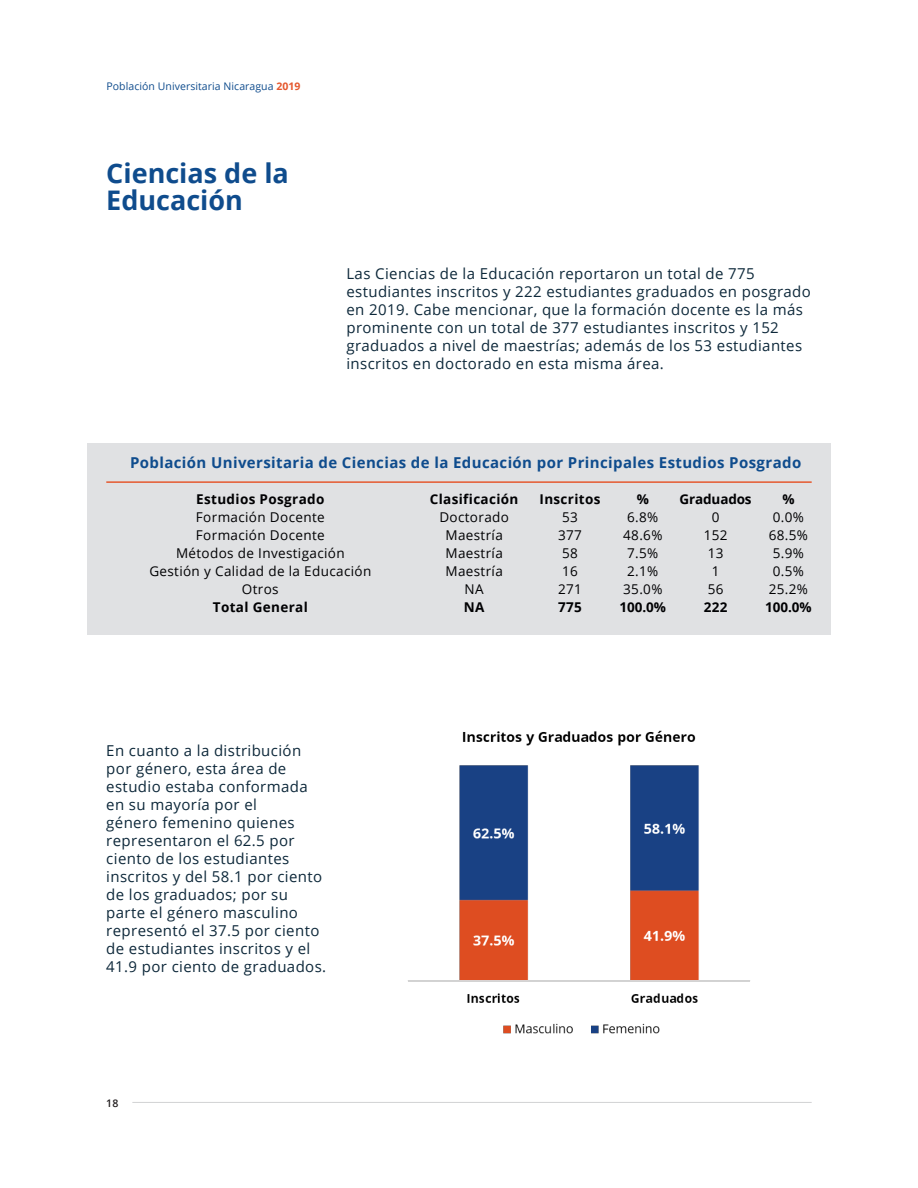
<style>
.page{position:relative;width:918px;height:1188px;background:#fff}
.page>*{position:absolute;margin:0;border:0;box-sizing:border-box;transform-origin:0 0}
.Título_de_capítulo{font:700 27px/27px "Open Sans";color:#0f4c8d}
.Texto_independiente{font:15px/18px "Open Sans";letter-spacing:.025em;color:#0d283a}
.Texto_independiente-2{font:700 15px "Open Sans";letter-spacing:.025em;color:#0f4c8d}
.Texto_independiente-3{font:13.5px "Open Sans";letter-spacing:.025em;color:#000002}
.Texto_independiente-4{font:700 13.5px "Open Sans";letter-spacing:.025em;color:#000002}
.Texto_independiente-5{font:700 13.5px "Open Sans";letter-spacing:-.01em;color:#000002}
.t1{font:10.5px "Open Sans";letter-spacing:.005em;color:#0f4c8d}
.t2{font:600 10.5px "Open Sans";color:#231f20}
.s1{font-weight:700;color:#e5582e}
</style>
<div class="page">
<hr style="left:132px;top:1102px;width:680px;height:1px;background:#d1d2d4">
<div style="left:87px;top:444px;width:744px;height:191px;background:#e0e1e3"></div>
<img style="left:408px;top:730px;width:342px;height:304px">
<hr style="left:106px;top:481px;width:706px;height:2px;background:#e5582e">
<p class="t1" style="left:107px;top:79px;width:196px">Población Universitaria Nicaragua <span class="s1">2019</span></p>
<p class="Título_de_capítulo" style="left:106px;top:159px;width:184px">Ciencias de la<br>Educación</p>
<p class="Texto_independiente" style="left:346px;top:264px;width:466px">Las Ciencias de la Educación reportaron un total de 775 estudiantes inscritos y 222 estudiantes graduados en posgrado en 2019. Cabe mencionar, que la formación docente es la más prominente con un total de 377 estudiantes inscritos y 152 graduados a nivel de maestrías; además de los 53 estudiantes inscritos en doctorado en esta misma área.</p>
<p class="Texto_independiente-2" style="left:130px;top:452px;width:673px">Población Universitaria de Ciencias de la Educación por Principales Estudios Posgrado</p>
<p class="Texto_independiente-4" style="left:196px;top:490px;width:130px">Estudios Posgrado</p>
<p class="Texto_independiente-3" style="left:196px;top:508px;width:130px">Formación Docente</p>
<p class="Texto_independiente-3" style="left:196px;top:526px;width:130px">Formación Docente</p>
<p class="Texto_independiente-3" style="left:176px;top:544px;width:170px">Métodos de Investigación</p>
<p class="Texto_independiente-3" style="left:149px;top:562px;width:224px">Gestión y Calidad de la Educación</p>
<p class="Texto_independiente-3" style="left:242px;top:580px;width:38px">Otros</p>
<p class="Texto_independiente-4" style="left:213px;top:598px;width:97px">Total General</p>
<p class="Texto_independiente" style="left:106px;top:741px;width:221px">En cuanto a la distribución por género, esta área de estudio estaba conformada en su mayoría por el<br>género femenino quienes representaron el 62.5 por ciento de los estudiantes inscritos y del 58.1 por ciento de los graduados; por su parte el género masculino representó el 37.5 por ciento de estudiantes inscritos y el<br>41.9 por ciento de graduados.</p>
<p class="t2" style="left:106px;top:1096px;width:14px">18</p>
<p class="Texto_independiente-4" style="left:430px;top:490px;width:90px">Clasificación</p>
<p class="Texto_independiente-3" style="left:439px;top:508px;width:71px">Doctorado</p>
<p class="Texto_independiente-3" style="left:446px;top:526px;width:59px">Maestría</p>
<p class="Texto_independiente-3" style="left:446px;top:544px;width:59px">Maestría</p>
<p class="Texto_independiente-3" style="left:446px;top:562px;width:59px">Maestría</p>
<p class="Texto_independiente-3" style="left:465px;top:580px;width:21px">NA</p>
<p class="Texto_independiente-4" style="left:464px;top:598px;width:22px">NA</p>
<p class="Texto_independiente-4" style="left:540px;top:490px;width:62px">Inscritos</p>
<p class="Texto_independiente-3" style="left:562px;top:508px;width:17px">53</p>
<p class="Texto_independiente-3" style="left:558px;top:526px;width:25px">377</p>
<p class="Texto_independiente-3" style="left:562px;top:544px;width:17px">58</p>
<p class="Texto_independiente-3" style="left:562px;top:562px;width:17px">16</p>
<p class="Texto_independiente-3" style="left:558px;top:580px;width:25px">271</p>
<p class="Texto_independiente-4" style="left:558px;top:598px;width:25px">775</p>
<p class="Texto_independiente-4" style="left:637px;top:490px;width:14px">%</p>
<p class="Texto_independiente-3" style="left:627px;top:508px;width:33px">6.8%</p>
<p class="Texto_independiente-3" style="left:623px;top:526px;width:41px">48.6%</p>
<p class="Texto_independiente-3" style="left:627px;top:544px;width:33px">7.5%</p>
<p class="Texto_independiente-3" style="left:627px;top:562px;width:33px">2.1%</p>
<p class="Texto_independiente-3" style="left:623px;top:580px;width:41px">35.0%</p>
<p class="Texto_independiente-4" style="left:620px;top:598px;width:48px">100.0%</p>
<p class="Texto_independiente-5" style="left:680px;top:490px;width:74px">Graduados</p>
<p class="Texto_independiente-3" style="left:712px;top:508px;width:9px">0</p>
<p class="Texto_independiente-3" style="left:704px;top:526px;width:25px">152</p>
<p class="Texto_independiente-3" style="left:708px;top:544px;width:17px">13</p>
<p class="Texto_independiente-3" style="left:712px;top:562px;width:9px">1</p>
<p class="Texto_independiente-3" style="left:708px;top:580px;width:17px">56</p>
<p class="Texto_independiente-4" style="left:704px;top:598px;width:25px">222</p>
<p class="Texto_independiente-4" style="left:782px;top:490px;width:14px">%</p>
<p class="Texto_independiente-3" style="left:773px;top:508px;width:33px">0.0%</p>
<p class="Texto_independiente-3" style="left:769px;top:526px;width:41px">68.5%</p>
<p class="Texto_independiente-3" style="left:773px;top:544px;width:33px">5.9%</p>
<p class="Texto_independiente-3" style="left:773px;top:562px;width:33px">0.5%</p>
<p class="Texto_independiente-3" style="left:769px;top:580px;width:41px">25.2%</p>
<p class="Texto_independiente-4" style="left:765px;top:598px;width:48px">100.0%</p>
</div>
